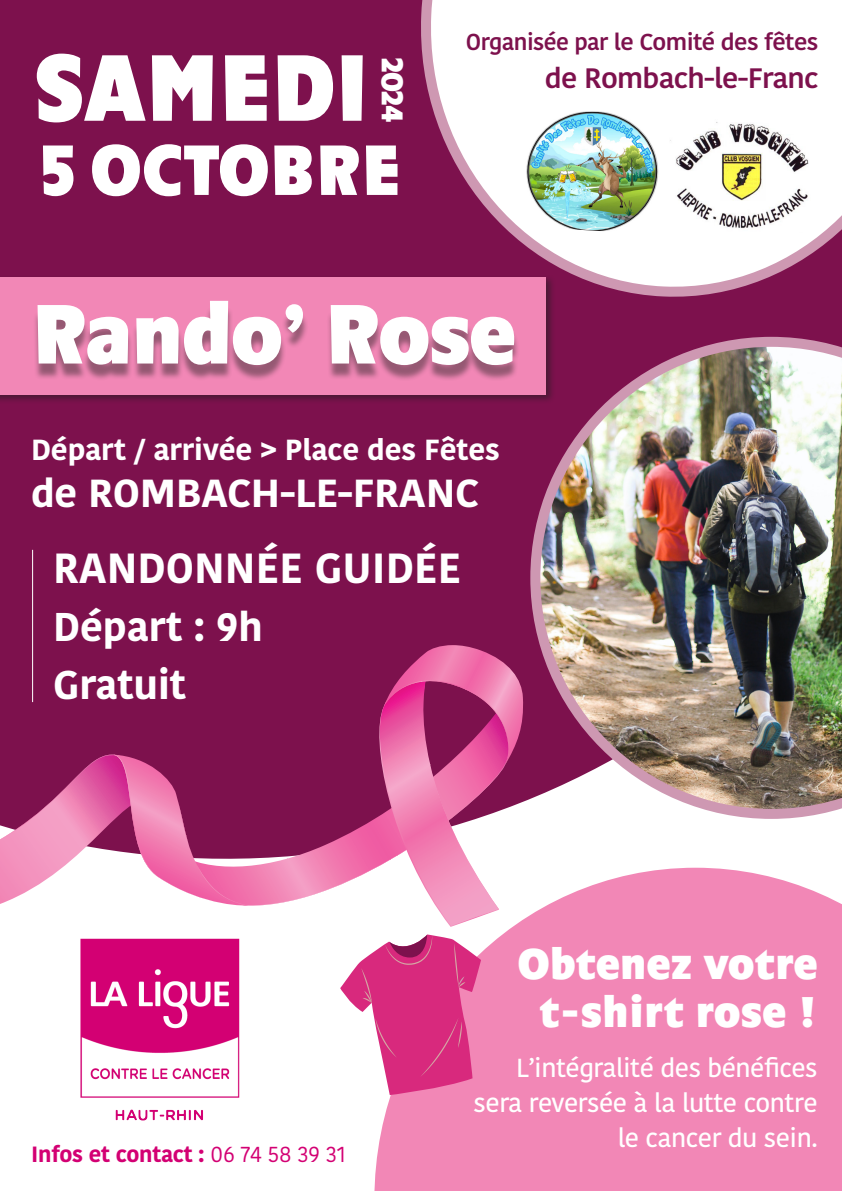
<style>
.page{position:relative;width:842px;height:1191px;background:#fff}
.page>*{position:absolute;margin:0;border:0;box-sizing:border-box;transform-origin:0 0}
.t1{font:800 94px "Chalfont";color:#fff}
.t2{font:800 84px "Chalfont";letter-spacing:-.02em;color:#fff}
.t3{font:800 71px "Chalfont";color:#fff;scale:.91 1}
.t4{font:800 43px "Chalfont";color:#fff}
.t5{font:700 42px "Kohinoor Devanagari";color:#fff}
.t6{font:700 40px "Kohinoor Devanagari";color:#fff}
.t7{font:700 39px "Kohinoor Devanagari";letter-spacing:-.005em;color:#fff}
.t8{font:800 30px "Chalfont";color:#fff;scale:.91 1}
.t9{font:700 29px "Kohinoor Devanagari";letter-spacing:-.005em;color:#fff}
.t10{font:600 28px "Kohinoor Devanagari";letter-spacing:-.025em;color:#7d114d;scale:1.04 1}
.t11{font:500 26px/35px "Kohinoor Devanagari";letter-spacing:-.02em;color:#fff;text-align:right}
.t12{font:600 23px "Kohinoor Devanagari";letter-spacing:-.025em;color:#7d114d}
.t13{font:700 22px "Kohinoor Devanagari";letter-spacing:-.01em;color:#d30073}
.s1{font-weight:400}
</style>
<div class="page">
<div style="left:0;top:0;width:842px;height:802px;background:#7d114d"></div>
<div style="left:0;top:275px;width:556px;height:129px;background:#231f20;opacity:.57"></div>
<div style="left:0;top:277px;width:546px;height:117px;background:#f287b6"></div>
<div style="left:33px;top:307px;width:487px;height:75px;background:#231f20;opacity:.45"></div>
<svg style="left:409px;top:0;width:433px;height:302px"></svg>
<div style="left:374px;top:867px;width:468px;height:324px;background:#f287b6"></div>
<img style="left:530px;top:337px;width:312px;height:482px">
<svg style="left:194px;top:691px;width:175px;height:215px;background:#9a336a"></svg>
<svg style="left:0;top:749px;width:248px;height:157px"></svg>
<svg style="left:369px;top:645px;width:155px;height:282px"></svg>
<svg style="left:340px;top:934px;width:141px;height:161px"></svg>
<img style="left:667px;top:117px;width:143px;height:115px">
<img style="left:521px;top:111px;width:143px;height:124px">
<img style="left:80px;top:938px;width:160px;height:183px">
<hr style="left:32px;top:550px;width:1px;height:152px;background:#fff">
<p class="t1" style="left:34px;top:37px;width:336px">SAMEDI</p>
<p class="t8" style="left:409px;top:56px;width:74px;rotate:90deg">2024</p>
<p class="t3" style="left:39px;top:131px;width:399px">5 OCTOBRE</p>
<p class="t12" style="left:466px;top:28px;width:354px">Organisée par le Comité des fêtes</p>
<p class="t10" style="left:545px;top:62px;width:265px">de Rombach-le-Franc</p>
<p class="t2" style="left:31px;top:288px;width:486px">Rando’ Rose</p>
<p class="t9" style="left:31px;top:424px;width:470px">Départ / arrivée &gt; Place des Fêtes</p>
<p class="t7" style="left:31px;top:458px;width:450px">de ROMBACH-LE-FRANC</p>
<p class="t5" style="left:53px;top:531px;width:410px">RANDONNÉE GUIDÉE</p>
<p class="t6" style="left:53px;top:591px;width:211px">Départ : 9h</p>
<p class="t6" style="left:53px;top:649px;width:134px">Gratuit</p>
<p class="t13" style="left:31px;top:1135px;width:317px">Infos et contact : <span class="s1">06 74 58 39 31</span></p>
<p class="t4" style="left:518px;top:941px;width:301px">Obtenez votre</p>
<p class="t4" style="left:539px;top:989px;width:280px">t-shirt rose !</p>
<p class="t11" style="left:474px;top:1051px;width:346px">L’intégralité des bénéfices sera reversée à la lutte contre le cancer du sein.</p>
</div>
